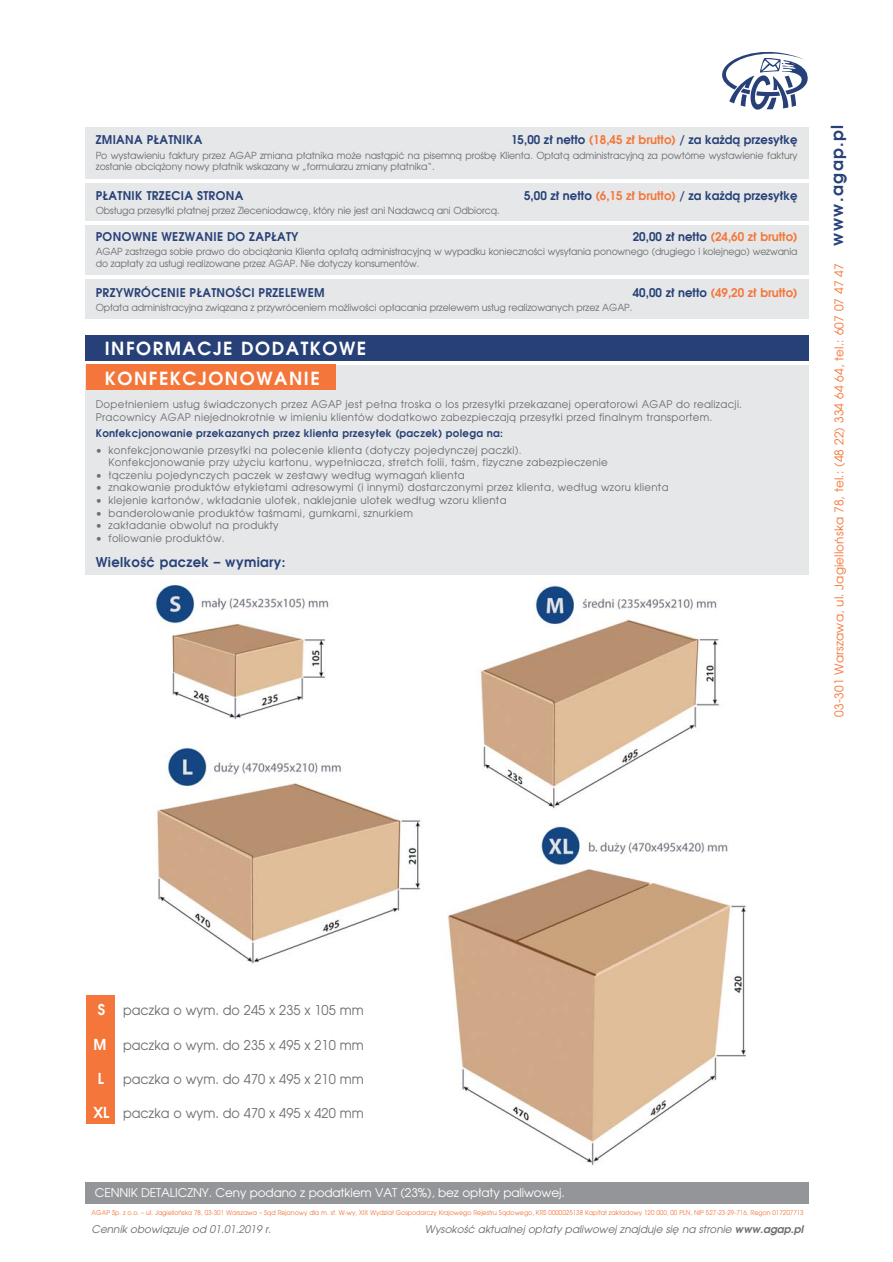
<style>
.page{position:relative;width:893px;height:1262px;background:#fff}
.page>*{position:absolute;margin:0;border:0;box-sizing:border-box;transform-origin:0 0}
.t1{font:18px/29.7px "Pavantgarde Demi";letter-spacing:.085em;color:#fff}
.t2{font:16.5px "Pavantgarde Demi";letter-spacing:.085em;color:#274178}
.t3{font:15px "Pavantgarde Demi";color:#fff;scale:.95 1}
.t4{font:13.5px "Pavantgarde";color:#6c6e70;scale:.95 1}
.t5{font:13.5px "Pavantgarde Demi";letter-spacing:.03em;color:#274178}
.t6{font:12px "Pavantgarde Demi";letter-spacing:.03em;color:#274178}
.t7{font:12px "Pavantgarde Demi";color:#274178}
.t8{font:12px "Pavantgarde";letter-spacing:.01em;color:#f4763a}
.t9{font:12px "Pavantgarde";letter-spacing:-.01em;color:#fff}
.t10{font:12px "Pavantgarde Demi";color:#f4763a}
.t11{font:10.5px/12.6px "Pavantgarde";letter-spacing:.03em;color:#6c6e70}
.t12{font:italic 10.5px "Pavantgarde";color:#6c6e70}
.t13{font:10.5px "Pavantgarde Demi";letter-spacing:.03em;color:#274178}
.t14{font:9.75px/11.7px "Pavantgarde";letter-spacing:-.01em;color:#6c6e70}
.t15{font:9.75px/11.7px "Pavantgarde";letter-spacing:-.01em;color:#6c6e70;scale:.95 1}
.t16{font:6.6px "Pavantgarde";color:#f4763a;scale:.95 1}
.s1{color:#f4763a}
.s2{color:#274178}
.s3{font-family:"Pavantgarde Demi";font-size:15px;color:#fff}
.s4{font-family:"Pavantgarde Demi"}
</style>
<div class="page">
<svg style="left:722px;top:51px;width:86px;height:59px"></svg>
<img style="left:96px;top:574px;width:713px;height:592px">
<div style="left:86px;top:995px;width:29px;height:129px;background:#f4763a"></div>
<div style="left:86px;top:128px;width:723px;height:51px;background:#e6e7e8"></div>
<div style="left:86px;top:183px;width:723px;height:38px;background:#e6e7e8"></div>
<div style="left:86px;top:225px;width:723px;height:50px;background:#e6e7e8"></div>
<div style="left:86px;top:279px;width:723px;height:39px;background:#e6e7e8"></div>
<div style="left:86px;top:365px;width:723px;height:209px;background:#e6e7e8"></div>
<div style="left:86px;top:335px;width:723px;height:25px;background:#274178"></div>
<div style="left:86px;top:365px;width:249px;height:25px;background:#f4763a"></div>
<div style="left:86px;top:1182px;width:723px;height:21px;background:#939598"></div>
<p class="t6" style="left:96px;top:136px;width:108px">ZMIANA P¸ATNIKA</p>
<p class="t7" style="left:511px;top:136px;width:288px">15,00 z∏ netto <span class="s1">(18,45 z∏ brutto)</span> / za ka˝dà przesy∏k´</p>
<p class="t14" style="left:96px;top:150px;width:703px">Po wystawieniu faktury przez AGAP zmiana p∏atnika mo˝e nastàpiç na pisemnà proÊb´ Klienta. Op∏atà administracyjnà za powtórne wystawienie faktury zostanie obcià˝ony nowy p∏atnik wskazany w „formularzu zmiany p∏atnika“.</p>
<p class="t6" style="left:96px;top:191px;width:149px">P¸ATNIK TRZECIA STRONA</p>
<p class="t7" style="left:524px;top:191px;width:275px">5,00 z∏ netto <span class="s1">(6,15 z∏ brutto)</span> / za ka˝dà przesy∏k´</p>
<p class="t14" style="left:96px;top:206px;width:405px">Obs∏uga przesy∏ki p∏atnej przez Zleceniodawc´, który nie jest ani Nadawcà ani Odbiorcà.</p>
<p class="t6" style="left:96px;top:233px;width:204px">PONOWNE WEZWANIE DO ZAP¸ATY</p>
<p class="t10" style="left:632px;top:233px;width:166px"><span class="s2">20,00 z∏ netto</span> (24,60 z∏ brutto)</p>
<p class="t15" style="left:96px;top:247px;width:740px">AGAP zastrzega sobie prawo do obcià˝ania Klienta op∏atà administracyjnà w wypadku koniecznoÊci wysy∏ania ponownego (drugiego i kolejnego) wezwania do zap∏aty za us∏ugi realizowane przez AGAP. Nie dotyczy konsumentów.</p>
<p class="t6" style="left:96px;top:288px;width:230px">PRZYWRÓCENIE P¸ATNOÂCI PRZELEWEM</p>
<p class="t10" style="left:632px;top:288px;width:166px"><span class="s2">40,00 z∏ netto</span> (49,20 z∏ brutto)</p>
<p class="t14" style="left:96px;top:303px;width:538px">Op∏ata administracyjna zwiàzana z przywróceniem mo˝liwoÊci op∏acania przelewem us∏ug realizowanych przez AGAP.</p>
<h1 class="t1" style="left:105px;top:336px;width:263px">INFORMACJE DODATKOWE<br>KONFEKCJONOWANIE</h1>
<p class="t11" style="left:96px;top:399px;width:648px">Dope∏nieniem us∏ug Êwiadczonych przez AGAP jest pe∏na troska o los przesy∏ki przekazanej operatorowi AGAP do realizacji.<br>Pracownicy AGAP niejednokrotnie w imieniu klientów dodatkowo zabezpieczajà przesy∏ki przed finalnym transportem.</p>
<p class="t13" style="left:96px;top:429px;width:409px">Konfekcjonowanie przekazanych przez klienta przesy∏ek (paczek) polega na:</p>
<p class="t11" style="left:108px;top:445px;width:501px;text-indent:-13px">• konfekcjonowanie przesy∏ki na polecenie klienta (dotyczy pojedynczej paczki).<br>Konfekcjonowanie przy u˝yciu kartonu, wype∏niacza, stretch folii, taÊm, fizyczne zabezpieczenie</p>
<p class="t11" style="left:96px;top:470px;width:370px">• ∏àczeniu pojedynczych paczek w zestawy wed∏ug wymagaƒ klienta</p>
<p class="t11" style="left:96px;top:482px;width:574px">• znakowanie produktów etykietami adresowymi (i innymi) dostarczonymi przez klienta, wed∏ug wzoru klienta</p>
<p class="t11" style="left:96px;top:495px;width:412px">• klejenie kartonów, wk∏adanie ulotek, naklejanie ulotek wed∏ug wzoru klienta</p>
<p class="t11" style="left:96px;top:508px;width:318px">• banderolowanie produktów taÊmami, gumkami, sznurkiem</p>
<p class="t11" style="left:96px;top:520px;width:184px">• zak∏adanie obwolut na produkty</p>
<p class="t11" style="left:96px;top:533px;width:130px">• foliowanie produktów.</p>
<p class="t5" style="left:96px;top:557px;width:191px">WielkoÊç paczek – wymiary:</p>
<h2 class="t2" style="left:831px;top:246px;width:123px;rotate:-90deg">www.agap.pl</h2>
<p class="t8" style="left:834px;top:716px;width:455px;rotate:-90deg">03-301 Warszawa, ul. Jagielloƒska 78, tel.: (48 22) 334 64 64, tel.: 607 07 47 47</p>
<p class="t4" style="left:98px;top:1005px;width:281px"><span class="s3">S</span> paczka o wym. do 245 x 235 x 105 mm</p>
<p class="t4" style="left:93px;top:1040px;width:286px"><span class="s3">M</span> paczka o wym. do 235 x 495 x 210 mm</p>
<h3 class="t3" style="left:98px;top:1073px;width:8px">L</h3>
<p class="t4" style="left:123px;top:1074px;width:255px">paczka o wym. do 470 x 495 x 210 mm</p>
<p class="t4" style="left:93px;top:1108px;width:286px"><span class="s3">XL</span> paczka o wym. do 470 x 495 x 420 mm</p>
<p class="t9" style="left:95px;top:1188px;width:471px">CENNIK DETALICZNY. Ceny podano z podatkiem VAT (23%), bez op∏aty paliwowej.</p>
<p class="t12" style="left:91px;top:1225px;width:181px">Cennik obowiàzuje od 01.01.2019 r.</p>
<p class="t12" style="left:425px;top:1225px;width:380px">WysokoÊç aktualnej op∏aty paliwowej znajduje si´ na stronie <span class="s4">www.agap.pl</span></p>
<p class="t16" style="left:92px;top:1210px;width:751px">AGAP Sp. z o.o. – ul. Jagielloƒska 78, 03-301 Warszawa – Sàd Rejonowy dla m. st. W-wy, XIX Wydzia∏ Gospodarczy Krajowego Rejestru Sàdowego, KRS 0000025138 Kapita∏ zak∏adowy 120 000, 00 PLN, NIP 527-23-29-716, Regon 017207713</p>
</div>
